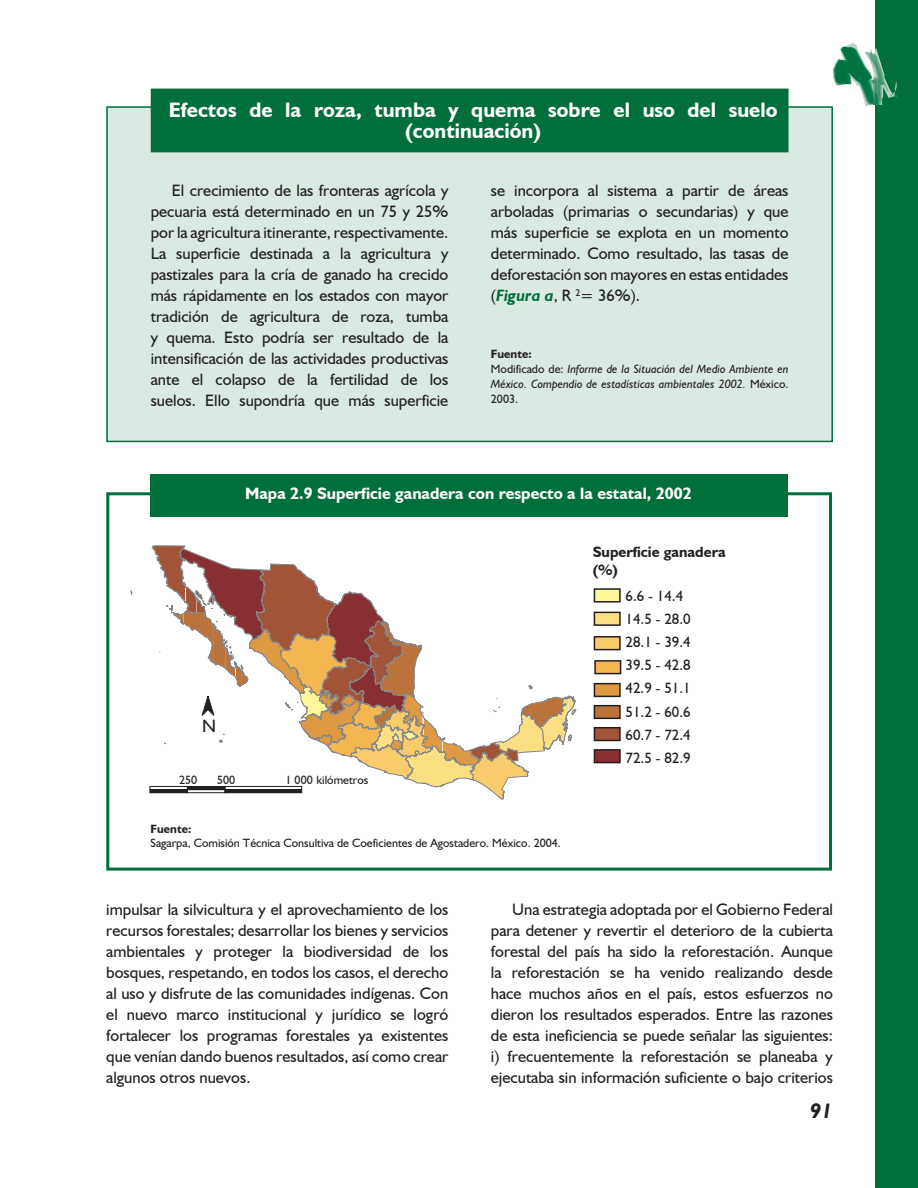
<style>
.page{position:relative;width:918px;height:1188px;background:#fff}
.page>*{position:absolute;margin:0;border:0;box-sizing:border-box;transform-origin:0 0}
.t1{font:700 21px/21px "Humanist 521 BT";color:#fff;text-align:center}
.t2{font:italic 700 21px "Humanist 521 BT";color:#231f20}
.t3{font:18px "Humanist 521 BT";color:#231f20}
.t4{font:16.5px/21px "Humanist 521 BT";color:#231f20;text-align:justify}
.t5{font:700 16.35px "Humanist 521 BT";color:#fff}
.t6{font:14.85px/23.1px "Humanist 521 BT";color:#231f20}
.t7{font:700 14.85px/18px "Humanist 521 BT";color:#231f20}
.t8{font:italic 12px/15px "Humanist 521 BT";color:#231f20}
.t9{font:12px "Humanist 521 BT";color:#231f20}
.t10{font:700 12px "Humanist 521 BT";color:#231f20}
.s1{font-weight:700;font-style:italic;color:#006f3c}
.s2{font-weight:700;font-style:normal}
.s3{font-style:normal}
</style>
<div class="page">
<div style="left:875px;top:0;width:43px;height:1188px;background:#006f3c"></div>
<img style="left:846px;top:43px;width:25px;height:63px">
<img style="left:833px;top:68px;width:1px;height:12px">
<img style="left:834px;top:63px;width:1px;height:20px">
<img style="left:835px;top:46px;width:35px;height:39px">
<img style="left:836px;top:47px;width:61px;height:51px">
<img style="left:884px;top:47px;width:1px;height:51px">
<img style="left:837px;top:47px;width:47px;height:58px">
<div style="left:107px;top:107px;width:725px;height:334px;background:#dae9e1"></div>
<div style="left:151px;top:89px;width:637px;height:63px;background:#006f3c"></div>
<div style="left:106px;top:492px;width:726px;height:379px;border:3px solid #006f3c"></div>
<div style="left:150px;top:475px;width:638px;height:42px;background:#006f3c"></div>
<svg style="left:130px;top:545px;width:447px;height:255px"></svg>
<div style="left:594px;top:589px;width:26px;height:13px;background:#fff79a"></div>
<div style="left:594px;top:588px;width:27px;height:15px;border:2px solid #231f20"></div>
<div style="left:594px;top:612px;width:26px;height:13px;background:#fcdf82"></div>
<div style="left:594px;top:612px;width:27px;height:14px;border:2px solid #231f20"></div>
<div style="left:595px;top:661px;width:26px;height:13px;background:#f3b651"></div>
<div style="left:594px;top:660px;width:27px;height:14px;border:2px solid #231f20"></div>
<div style="left:594px;top:684px;width:26px;height:12px;background:#de9a43"></div>
<div style="left:594px;top:683px;width:27px;height:14px;border:2px solid #231f20"></div>
<div style="left:594px;top:637px;width:26px;height:13px;background:#f9cb6b"></div>
<div style="left:594px;top:636px;width:27px;height:14px;border:2px solid #231f20"></div>
<div style="left:594px;top:706px;width:26px;height:12px;background:#bb733c"></div>
<div style="left:594px;top:705px;width:27px;height:14px;border:2px solid #231f20"></div>
<div style="left:594px;top:728px;width:26px;height:12px;background:#a15438"></div>
<div style="left:594px;top:727px;width:27px;height:14px;border:2px solid #231f20"></div>
<div style="left:594px;top:750px;width:26px;height:13px;background:#882f34"></div>
<div style="left:594px;top:749px;width:27px;height:14px;border:2px solid #231f20"></div>
<p class="t1" style="left:169px;top:99px;width:610px">Efectos de la roza, tumba y quema sobre el uso del suelo (continuación)</p>
<p class="t4" style="left:151px;top:180px;width:299px;text-indent:21px">El crecimiento de las fronteras agrícola y pecuaria está determinado en un 75 y 25% por la agricultura itinerante, respectivamente.<br>La superficie destinada a la agricultura y pastizales para la cría de ganado ha crecido más rápidamente en los estados con mayor tradición de agricultura de roza, tumba y quema. Esto podría ser resultado de la intensificación de las actividades productivas ante el colapso de la fertilidad de los suelos. Ello supondría que más superficie</p>
<p class="t4" style="left:491px;top:180px;width:299px">se incorpora al sistema a partir de áreas arboladas (primarias o secundarias) y que más superficie se explota en un momento determinado. Como resultado, las tasas de deforestación son mayores en estas entidades (<span class="s1">Figura a</span>, R <sup>2</sup>= 36%).</p>
<p class="t8" style="left:491px;top:346px;width:299px"><span class="s2">Fuente:<br></span><span class="s3">Modificado de:</span> Informe de la Situación del Medio Ambiente en México. Compendio de estadísticas ambientales 2002. <span class="s3">México.<br>2003.</span></p>
<p class="t3" style="left:202px;top:715px;width:15px">N</p>
<p class="t5" style="left:245px;top:483px;width:448px">Mapa 2.9 Superficie ganadera con respecto a la estatal, 2002</p>
<p class="t7" style="left:593px;top:543px;width:135px">Superficie ganadera (%)</p>
<p class="t6" style="left:626px;top:584px;width:67px">6.6 - 14.4<br>14.5 - 28.0<br>28.1 - 39.4<br>39.5 - 42.8<br>42.9 - 51.1<br>51.2 - 60.6<br>60.7 - 72.4<br>72.5 - 82.9</p>
<p class="t9" style="left:179px;top:773px;width:20px">250</p>
<p class="t9" style="left:217px;top:772px;width:20px">500</p>
<p class="t9" style="left:286px;top:772px;width:84px">1 000 kilómetros</p>
<p class="t10" style="left:151px;top:822px;width:42px">Fuente:</p>
<p class="t9" style="left:151px;top:836px;width:412px">Sagarpa, Comisión Técnica Consultiva de Coeficientes de Agostadero. México. 2004.</p>
<p class="t4" style="left:106px;top:898px;width:344px">impulsar la silvicultura y el aprovechamiento de los recursos forestales; desarrollar los bienes y servicios ambientales y proteger la biodiversidad de los bosques, respetando, en todos los casos, el derecho al uso y disfrute de las comunidades indígenas. Con el nuevo marco institucional y jurídico se logró fortalecer los programas forestales ya existentes que venían dando buenos resultados, así como crear algunos otros nuevos.</p>
<p class="t4" style="left:491px;top:898px;width:344px;text-indent:21px">Una estrategia adoptada por el Gobierno Federal para detener y revertir el deterioro de la cubierta forestal del país ha sido la reforestación. Aunque la reforestación se ha venido realizando desde hace muchos años en el país, estos esfuerzos no dieron los resultados esperados. Entre las razones de esta ineficiencia se puede señalar las siguientes: i) frecuentemente la reforestación se planeaba y ejecutaba sin información suficiente o bajo criterios</p>
<p class="t2" style="left:810px;top:1098px;width:24px">91</p>
</div>
